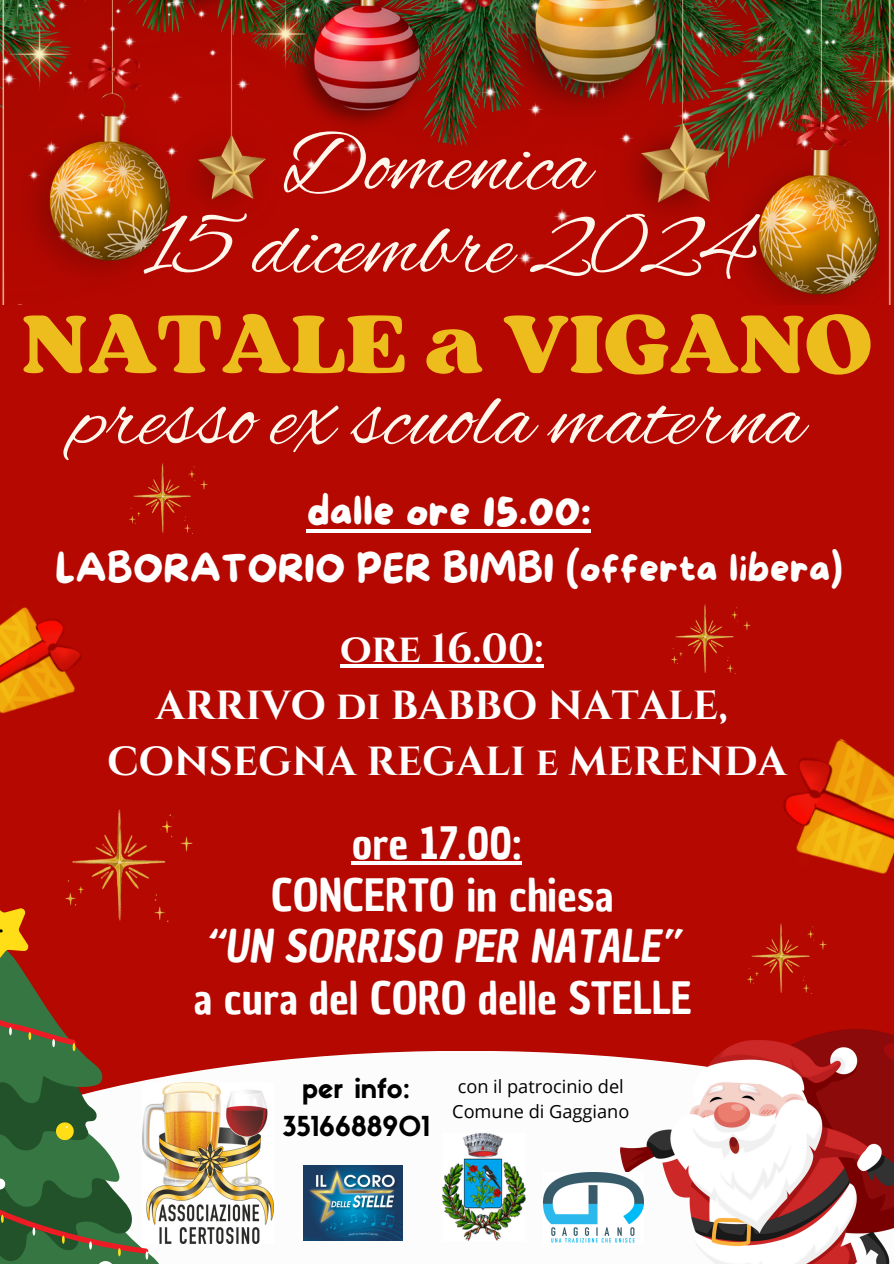
<style>
.page{position:relative;width:894px;height:1264px;background:#fff}
.page>*{position:absolute;margin:0;border:0;box-sizing:border-box;transform-origin:0 0}
.t1{font:90px "Alex Brush";color:#fff6ec}
.t2{font:87px "Sergio Trendy";color:#edbc1d}
.t3{font:43.5px/51.8px "Chau Philomene One";color:#fff;text-align:center}
.t4{font:42px "More Sugar";color:#fff}
.t5{font:700 40.5px/56.2px "Cinzel";color:#fff;text-align:center}
.t6{font:39px "More Sugar";color:#fff}
.t7{font:27px/37.2px "Sifonn Basic";color:#000;text-align:center}
.t8{font:18.15px "Open Sans";color:#000}
.s1{font-style:italic}
</style>
<div class="page">
<div style="left:0;top:0;width:893px;height:1263px;background:#b40801"></div>
<img style="left:0;top:0;width:893px;height:305px">
<div style="left:0;top:1050px;width:893px;height:213px;background:#fcfcfc"></div>
<svg style="left:0;top:908px;width:162px;height:355px"></svg>
<img style="left:620px;top:1029px;width:273px;height:234px">
<img style="left:303px;top:1165px;width:99px;height:75px">
<img style="left:142px;top:1082px;width:132px;height:161px">
<img style="left:442px;top:1133px;width:83px;height:107px">
<hr style="left:306px;top:529px;width:285px;height:3px;background:#fff">
<hr style="left:340px;top:664px;width:203px;height:4px;background:#fff">
<hr style="left:351px;top:861px;width:170px;height:3px;background:#fff">
<img style="left:783px;top:738px;width:110px;height:136px">
<img style="left:0;top:607px;width:82px;height:107px">
<img style="left:543px;top:1172px;width:100px;height:71px">
<img style="left:66px;top:809px;width:127px;height:112px">
<img style="left:747px;top:923px;width:79px;height:70px">
<img style="left:671px;top:604px;width:79px;height:70px">
<img style="left:129px;top:463px;width:79px;height:70px">
<p class="t1" style="left:282px;top:114px;width:309px">Domenica</p>
<p class="t1" style="left:144px;top:197px;width:607px">15 dicembre 2024</p>
<p class="t2" style="left:22px;top:289px;width:851px">NATALE a VIGANO</p>
<h4 class="t1" style="left:72px;top:369px;width:732px">presso ex scuola materna</h4>
<p class="t4" style="left:306px;top:488px;width:286px">dalle ore 15.00:</p>
<p class="t6" style="left:55px;top:547px;width:789px">LABORATORIO PER BIMBI (offerta libera)</p>
<p class="t5" style="left:107px;top:622px;width:680px">ore 16.00:<br>ARRIVO di BABBO NATALE,<br>CONSEGNA REGALI e MERENDA</p>
<h2 class="t3" style="left:193px;top:817px;width:499px">ore 17.00:<br>CONCERTO in chiesa<br><span class="s1">“UN SORRISO PER NATALE” </span>a cura del CORO delle STELLE</h2>
<p class="t7" style="left:282px;top:1073px;width:149px">per info:<br>3516688901</p>
<p class="t8" style="left:457px;top:1073px;width:167px">con il patrocinio del</p>
<h5 class="t8" style="left:452px;top:1098px;width:178px">Comune di Gaggiano</h5>
</div>
